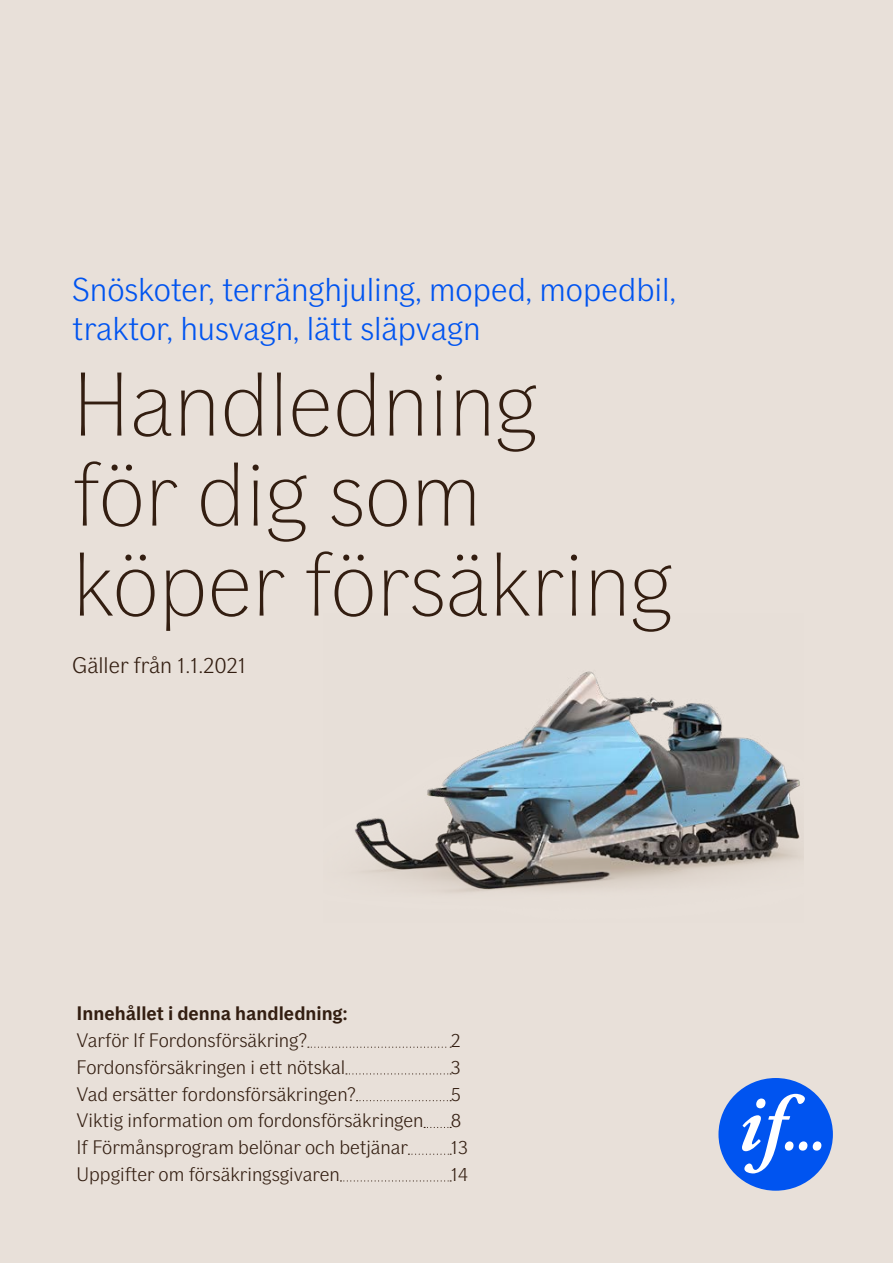
<style>
.page{position:relative;width:893px;height:1263px;background:#e8e0d9}
.page>*{position:absolute;margin:0;border:0;box-sizing:border-box;transform-origin:0 0}
.t1{font:100 90px/90px "If Sans";color:#331e11}
.t2{font:300 33px/39px "If Sans";color:#0054f0}
.t3{font:300 22.5px "If Sans";color:#331e11}
.t4{font:300 19.5px "If Sans";color:#331e11}
.t5{font:700 19.5px "If Sans";color:#331e11}
</style>
<div class="page">
<svg style="left:308px;top:1046px;width:143px;height:2px"></svg>
<svg style="left:346px;top:1073px;width:105px;height:1px"></svg>
<svg style="left:357px;top:1100px;width:94px;height:1px"></svg>
<svg style="left:424px;top:1127px;width:27px;height:1px"></svg>
<svg style="left:408px;top:1153px;width:43px;height:2px"></svg>
<svg style="left:340px;top:1180px;width:111px;height:1px"></svg>
<div style="left:718px;top:1078px;width:115px;height:113px;background:#0054f0;border-radius:50%"></div>
<div style="left:799px;top:1141px;width:9px;height:9px;background:#fff;border-radius:50%"></div>
<div style="left:813px;top:1141px;width:8px;height:9px;background:#fff;border-radius:50%"></div>
<svg style="left:742px;top:1094px;width:63px;height:79px"></svg>
<img style="left:354px;top:671px;width:449px;height:222px">
<h2 class="t2" style="left:72px;top:270px;width:605px">Snöskoter, terränghjuling, moped, mopedbil, traktor, husvagn, lätt släpvagn</h2>
<h1 class="t1" style="left:72px;top:360px;width:602px">Handledning<br>för dig som köper försäkring</h1>
<p class="t3" style="left:72px;top:652px;width:176px">Gäller från 1.1.2021</p>
<p class="t5" style="left:77px;top:1002px;width:272px">Innehållet i denna handledning:</p>
<p class="t4" style="left:77px;top:1029px;width:232px">Varför If Fordonsförsäkring?</p>
<p class="t4" style="left:451px;top:1029px;width:11px">2</p>
<p class="t4" style="left:77px;top:1056px;width:270px">Fordonsförsäkringen i ett nötskal</p>
<p class="t4" style="left:451px;top:1056px;width:11px">3</p>
<p class="t4" style="left:77px;top:1083px;width:281px">Vad ersätter fordonsförsäkringen?</p>
<p class="t4" style="left:451px;top:1083px;width:12px">5</p>
<p class="t4" style="left:77px;top:1109px;width:348px">Viktig information om fordonsförsäkringen</p>
<p class="t4" style="left:451px;top:1109px;width:12px">8</p>
<p class="t4" style="left:77px;top:1136px;width:333px">If Förmånsprogram belönar och betjänar</p>
<p class="t4" style="left:451px;top:1136px;width:19px">13</p>
<p class="t4" style="left:77px;top:1163px;width:265px">Uppgifter om försäkringsgivaren</p>
<p class="t4" style="left:451px;top:1163px;width:19px">14</p>
</div>
